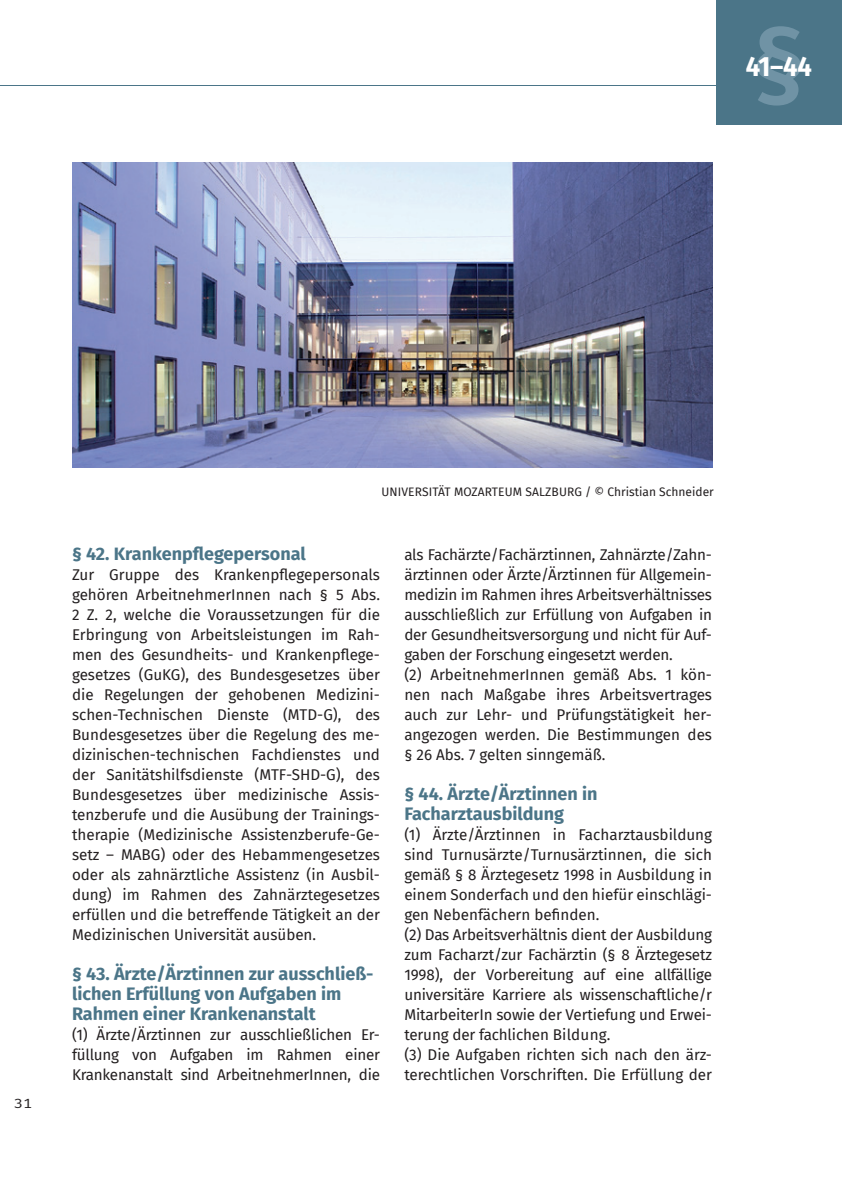
<style>
.page{position:relative;width:842px;height:1191px;background:#fff}
.page>*{position:absolute;margin:0;border:0;box-sizing:border-box;transform-origin:0 0}
.t1{font:500 104.2px "Fira Sans";color:#7093a5}
.t2{font:700 28px "Fira Sans Condensed";color:#fff}
.t3{font:700 18px/20px "Fira Sans";color:#4b7588}
.t4{font:15.2px/20px "Fira Sans";letter-spacing:-.01em;color:#231f20;text-align:justify}
.t5{font:13px "Fira Mono";color:#231f20;scale:1.2 1}
.t6{font:12px "Fira Sans";color:#231f20}
</style>
<div class="page">
<hr style="left:0;top:85px;width:842px;height:1px;background:#4b7588">
<div style="left:716px;top:0;width:126px;height:125px;background:#4b7588"></div>
<img style="left:72px;top:162px;width:640px;height:305px">
<h1 class="t1" style="left:751px;top:-23px;width:58px">§</h1>
<h2 class="t2" style="left:746px;top:43px;width:68px">41–44</h2>
<p class="t5" style="left:14px;top:1094px;width:17px">31</p>
<p class="t6" style="left:381px;top:483px;width:334px">UNIVERSITÄT MOZARTEUM SALZBURG / © Christian Schneider</p>
<p class="t3" style="left:72px;top:542px;width:235px">§ 42. Krankenpflegepersonal</p>
<p class="t4" style="left:72px;top:564px;width:310px">Zur Gruppe des Krankenpflegepersonals gehören ArbeitnehmerInnen nach § 5 Abs.<br>2 Z. 2, welche die Voraussetzungen für die Erbringung von Arbeitsleistungen im Rah&shy;men des Gesundheits- und Krankenpflege&shy;gesetzes (GuKG), des Bundesgesetzes über die Regelungen der gehobenen Medizini&shy;schen-Technischen Dienste (MTD-G), des Bundesgesetzes über die Regelung des me&shy;dizinischen-technischen Fachdienstes und der Sanitätshilfsdienste (MTF-SHD-G), des Bundesgesetzes über medizinische Assis&shy;tenzberufe und die Ausübung der Trainings&shy;therapie (Medizinische Assistenzberufe-Ge&shy;setz – MABG) oder des Hebammengesetzes oder als zahnärztliche Assistenz (in Ausbil&shy;dung) im Rahmen des Zahnärzte gesetzes erfüllen und die betreffende Tätigkeit an der Medizinischen Universität ausüben.</p>
<p class="t3" style="left:72px;top:962px;width:303px">§ 43. Ärzte/Ärztinnen zur ausschließ&shy;lichen Erfüllung von Aufgaben im<br>Rahmen einer Krankenanstalt</p>
<p class="t4" style="left:72px;top:1024px;width:310px">(1) Ärzte/Ärztinnen zur ausschließlichen Er&shy;füllung von Aufgaben im Rahmen einer Kranken anstalt sind ArbeitnehmerInnen, die</p>
<p class="t4" style="left:404px;top:544px;width:309px;text-align:left">als Fachärzte/Fachärztinnen, Zahnärzte/Zahn&shy;ärztinnen oder Ärzte/Ärztinnen für Allgemein&shy;medizin im Rahmen ihres Arbeitsverhältnisses ausschließlich zur Erfüllung von Aufgaben in der Gesundheitsversorgung und nicht für Auf&shy;gaben der Forschung eingesetzt werden.<br>(2) ArbeitnehmerInnen gemäß Abs. 1 kön&shy;nen nach Maßgabe ihres Arbeitsvertrages auch zur Lehr- und Prüfungstätigkeit her&shy;angezogen werden. Die Bestimmungen des § 26 Abs. 7 gelten sinngemäß.</p>
<p class="t3" style="left:404px;top:782px;width:195px">§ 44. Ärzte/Ärztinnen in<br>Facharztausbildung</p>
<p class="t4" style="left:404px;top:824px;width:309px;text-align:left">(1) Ärzte/Ärztinnen in Facharztausbildung sind Turnusärzte/Turnusärztinnen, die sich gemäß § 8 Ärztegesetz 1998 in Ausbildung in einem Sonderfach und den hiefür einschlägi&shy;gen Nebenfächern befinden.<br>(2) Das Arbeitsverhältnis dient der Ausbildung zum Facharzt/zur Fachärztin (§ 8 Ärztegesetz 1998), der Vorbereitung auf eine allfällige universitäre Karriere als wissenschaftliche/r MitarbeiterIn sowie der Vertiefung und Erwei&shy;terung der fachlichen Bildung.<br>(3) Die Aufgaben richten sich nach den ärz&shy;terechtlichen Vorschriften. Die Erfüllung der</p>
</div>
